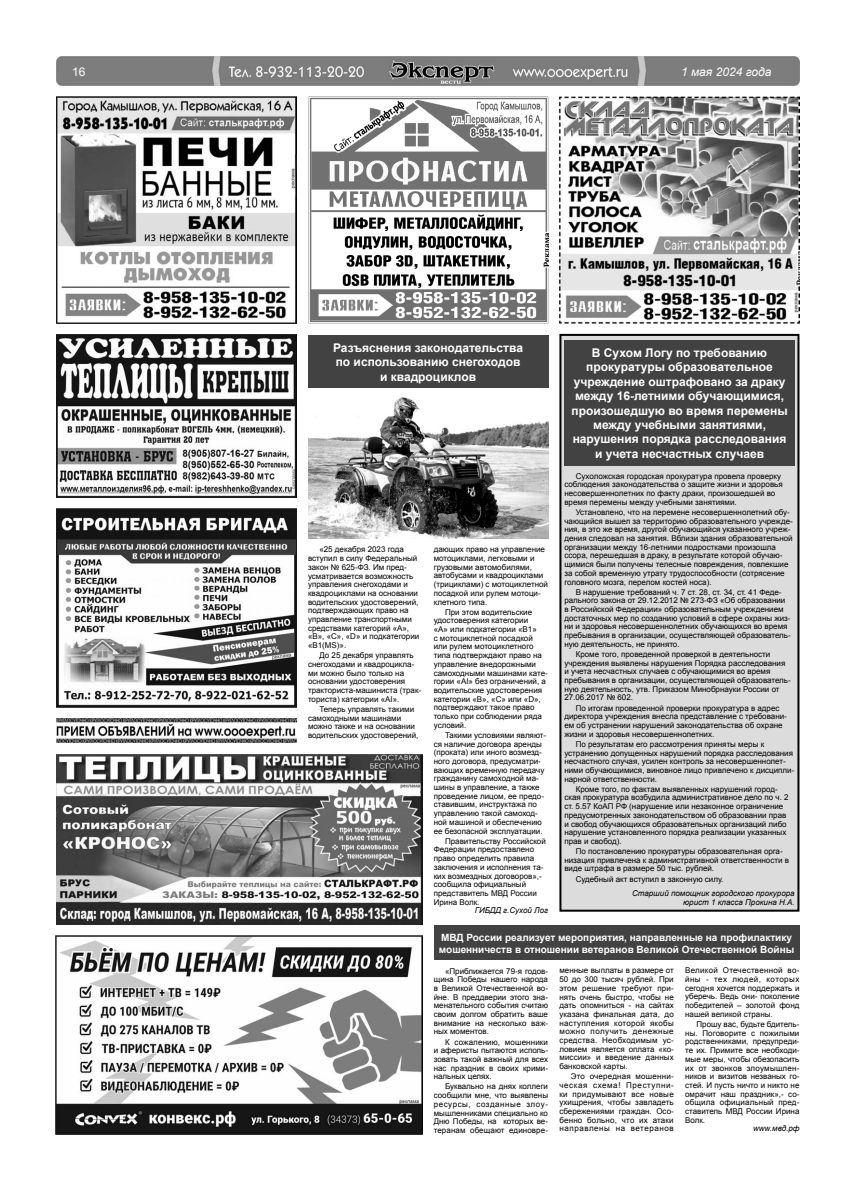
<style>
.page{position:relative;width:842px;height:1191px;background:#fff}
.page>*{position:absolute;margin:0;border:0;box-sizing:border-box;transform-origin:0 0}
.t1{font:700 12px/14.4px "Arial";color:#fff;text-align:center}
.t2{font:12px "Arial Italic MT5";color:#fff}
.t3{font:12px "Arial";color:#fff}
.t4{font:700 10px/12px "Arial";color:#fff}
.t5{font:8px/8.7px "Arial";color:#000}
.t6{font:italic 8px/8.7px "Arial";color:#000;text-align:right}
.s1{font-family:"Arial MT2"}
</style>
<div class="page">
<img style="left:57px;top:57px;width:742px;height:28px">
<img style="left:56px;top:935px;width:366px;height:199px">
<img style="left:57px;top:335px;width:240px;height:162px">
<img style="left:57px;top:96px;width:240px;height:227px">
<img style="left:308px;top:96px;width:240px;height:227px">
<img style="left:559px;top:96px;width:240px;height:227px">
<img style="left:57px;top:754px;width:365px;height:170px">
<img style="left:57px;top:509px;width:240px;height:198px">
<div style="left:434px;top:926px;width:365px;height:34px;background:#424242"></div>
<img style="left:57px;top:718px;width:240px;height:24px">
<div style="left:308px;top:335px;width:240px;height:53px;background:#424242"></div>
<div style="left:560px;top:335px;width:238px;height:575px;background:#dcdcdc"></div>
<div style="left:559px;top:334px;width:240px;height:577px;border:2px solid #000"></div>
<div style="left:564px;top:340px;width:231px;height:126px;background:#424242"></div>
<img style="left:308px;top:397px;width:240px;height:142px">
<h1 class="t3" style="left:72px;top:64px;width:15px">16</h1>
<h1 class="t2" style="left:681px;top:64px;width:92px">1 мая 2024 года</h1>
<h1 class="t1" style="left:333px;top:341px;width:191px">Разъяснения законодательства по использованию снегоходов и квадроциклов</h1>
<p class="t5" style="left:308px;top:545px;width:113px;text-indent:11px">«25 декабря 2023 года вступил в силу Федеральный закон № 625-ФЗ. Им пред&shy;усматривается возможность управления снегоходами и квадроциклами на основании водительских удостоверений, подтверждающих право на управление транспортными средствами категорий «А», «B», «C», «D» и подкатегории «В1(MS)».</p>
<p class="t5" style="left:308px;top:651px;width:115px;text-indent:11px">До 25 декабря управлять снегоходами и квадроцикла&shy;ми можно было только на основании удостоверения тракториста-машиниста (трак&shy;ториста) категории «AI».</p>
<p class="t5" style="left:308px;top:705px;width:112px;text-indent:11px">Теперь управлять такими самоходными машинами можно также и на основании водительских удостоверений,</p>
<p class="t5" style="left:434px;top:545px;width:116px">дающих право на управление мотоциклами, легковыми и грузовыми автомобилями, автобусами и квадроциклами (трициклами) с мотоциклетной посадкой или рулем мотоци&shy;клетного типа.</p>
<p class="t5" style="left:434px;top:607px;width:116px;text-indent:11px">При этом водительские удостоверения категории<br>«A» или подкатегории «B1»<br>с мотоциклетной посадкой или рулем мотоциклетного типа подтверждают право на управление внедорожными самоходными машинами кате&shy;гории «AI» без ограничений, а водительские удостоверения категории «B», «C» или «D», подтверждают такое право только при соблюдении ряда условий.</p>
<p class="t5" style="left:434px;top:731px;width:114px;text-indent:11px">Такими условиями являют&shy;ся наличие договора аренды (проката) или иного возмезд&shy;ного договора, предусматри&shy;вающих временную передачу гражданину самоходной ма&shy;шины в управление, а также проведение лицом, ее предо&shy;ставившим, инструктажа по управлению такой самоход&shy;ной машиной и обеспечению ее безопасной эксплуатации.</p>
<p class="t5" style="left:434px;top:836px;width:114px;text-indent:11px">Правительству Российской<br>Федерации предоставлено право определить правила заключения и исполнения та&shy;ких возмездных договоров»,- сообщила официальный представитель МВД России<br>Ирина Волк.</p>
<p class="t6" style="left:475px;top:906px;width:75px">ГИБДД г.Сухой Лог</p>
<p class="t1" style="left:572px;top:346px;width:217px">В Сухом Логу по требованию прокуратуры образовательное учреждение оштрафовано за драку между 16-летними обучающимися, произошедшую во время перемены между учебными занятиями, нарушения порядка расследования и учета несчастных случаев</p>
<p class="t5" style="left:564px;top:471px;width:220px;text-indent:11px">Сухоложская городская прокуратура провела проверку соблюдения законодательства о защите жизни и здоровья несовершеннолетних по факту драки, произошедшей во время перемены между учебными занятиями.</p>
<p class="t5" style="left:564px;top:508px;width:230px;text-indent:11px">Установлено, что на перемене несовершеннолетний обу&shy;чающийся вышел за территорию образовательного учрежде&shy;ния, в это же время, другой обучающийся указанного учреж&shy;дения следовал на занятия. Вблизи здания образовательной организации между 16-летними подростками произошла ссора, перешедшая в драку, в результате которой обучаю&shy;щимися были получены телесные повреждения, повлекшие за собой временную утрату трудоспособности (сотрясение головного мозга, перелом костей носа).</p>
<p class="t5" style="left:564px;top:587px;width:228px;text-indent:11px">В нарушение требований ч. 7 ст. 28, ст. 34, ст. 41 Феде&shy;рального закона от 29.12.2012 № 273-ФЗ «Об образовании в Российской Федерации» образовательным учреждением достаточных мер по созданию условий в сфере охраны жиз&shy;ни и здоровья несовершеннолетних обучающихся во время пребывания в организации, осуществляющей образователь&shy;ную деятельность, не принято.</p>
<p class="t5" style="left:564px;top:650px;width:228px;text-indent:11px">Кроме того, проведенной проверкой в деятельности учреждения выявлены нарушения Порядка расследования и учета несчастных случаев с обучающимися во время пребывания в организации, осуществляющей образователь&shy;ную деятельность, утв. Приказом Минобрнауки России от 27.06.2017 № 602.</p>
<p class="t5" style="left:564px;top:703px;width:224px;text-indent:11px">По итогам проведенной проверки прокуратура в адрес директора учреждения внесла представление с требовани&shy;ем об устранении нарушений законодательства об охране жизни и здоровья несовершеннолетних.</p>
<p class="t5" style="left:564px;top:739px;width:231px;text-indent:11px">По результатам его рассмотрения приняты меры к устранению допущенных нарушений порядка расследования несчастного случая, усилен контроль за несовершеннолет&shy;ними обучающимися, виновное лицо привлечено к дисципли&shy;нарной ответственности.</p>
<p class="t5" style="left:564px;top:784px;width:226px;text-indent:11px">Кроме того, по фактам выявленных нарушений город&shy;ская прокуратура возбудила административное дело по ч. 2 ст. 5.57 КоАП РФ (нарушение или незаконное ограничение предусмотренных законодательством об образовании прав и свобод обучающихся образовательных организаций либо нарушение установленного порядка реализации указанных прав и свобод).</p>
<p class="t5" style="left:564px;top:847px;width:226px;text-indent:11px">По постановлению прокуратуры образовательная орга&shy;низация привлечена к административной ответственности в виде штрафа в размере 50 тыс. рублей.</p>
<p class="t5" style="left:576px;top:874px;width:149px">Судебный акт вступил в законную силу.</p>
<p class="t6" style="left:632px;top:889px;width:164px">Старший помощник городского прокурора юрист 1 класса Прокина Н.А.</p>
<p class="t4" style="left:439px;top:931px;width:357px">МВД России реализует мероприятия, направленные на профилактику мошенничеств в отношении ветеранов Великой Отечественной Войны</p>
<p class="t5" style="left:434px;top:966px;width:116px;text-align:justify;text-indent:11px">«Приближается 79-я годов&shy;щина Победы нашего народа в Великой Отечественной во&shy;йне. В преддверии этого зна&shy;менательного события считаю своим долгом обратить ваше внимание на несколько важ&shy;ных моментов.</p>
<p class="t5" style="left:434px;top:1037px;width:116px;text-align:justify;text-indent:11px">К сожалению, мошенники и аферисты пытаются исполь&shy;зовать такой важный для всех нас праздник в своих крими&shy;нальных целях.</p>
<p class="t5" style="left:434px;top:1082px;width:116px;text-align:justify;text-indent:11px">Буквально на днях коллеги сообщили мне, что выявлены ресурсы, созданные злоу&shy;мышленниками специально ко Дню Победы, на которых ве&shy;теранам обещают единовре<span class="s1">-</span></p>
<p class="t5" style="left:685px;top:966px;width:116px;text-align:justify">Великой Отечественной во&shy;йны - тех людей, которых сегодня хочется поддержать и уберечь. Ведь они- поколение победителей – золотой фонд нашей великой страны.</p>
<p class="t5" style="left:685px;top:1020px;width:116px;text-align:justify;text-indent:11px">Прошу вас, будьте бдитель&shy;ны. Поговорите с пожилыми родственниками, предупреди&shy;те их. Примите все необходи&shy;мые меры, чтобы обезопасить их от звонков злоумышлен&shy;ников и визитов незваных го&shy;стей. И пусть ничто и никто не омрачит наш праздник»,- со&shy;общила официальный пред&shy;ставитель МВД России Ирина Волк.</p>
<p class="t6" style="left:753px;top:1124px;width:48px">www.мвд.рф</p>
<p class="t5" style="left:559px;top:966px;width:116px;text-align:justify">менные выплаты в размере от 50 до 300 тысяч рублей. При этом решение требуют при&shy;нять очень быстро, чтобы не дать опомниться - на сайтах указана финальная дата, до наступления которой якобы можно получить денежные средства. Необходимым ус&shy;ловием является оплата «ко&shy;миссии» и введение данных банковской карты.</p>
<p class="t5" style="left:559px;top:1072px;width:116px;text-align:justify;text-indent:11px">Это очередная мошенни&shy;ческая схема! Преступни&shy;ки придумывают все новые ухищрения, чтобы завладеть сбережениями граждан. Осо&shy;бенно больно, что их атаки направлены на ветеранов</p>
</div>
